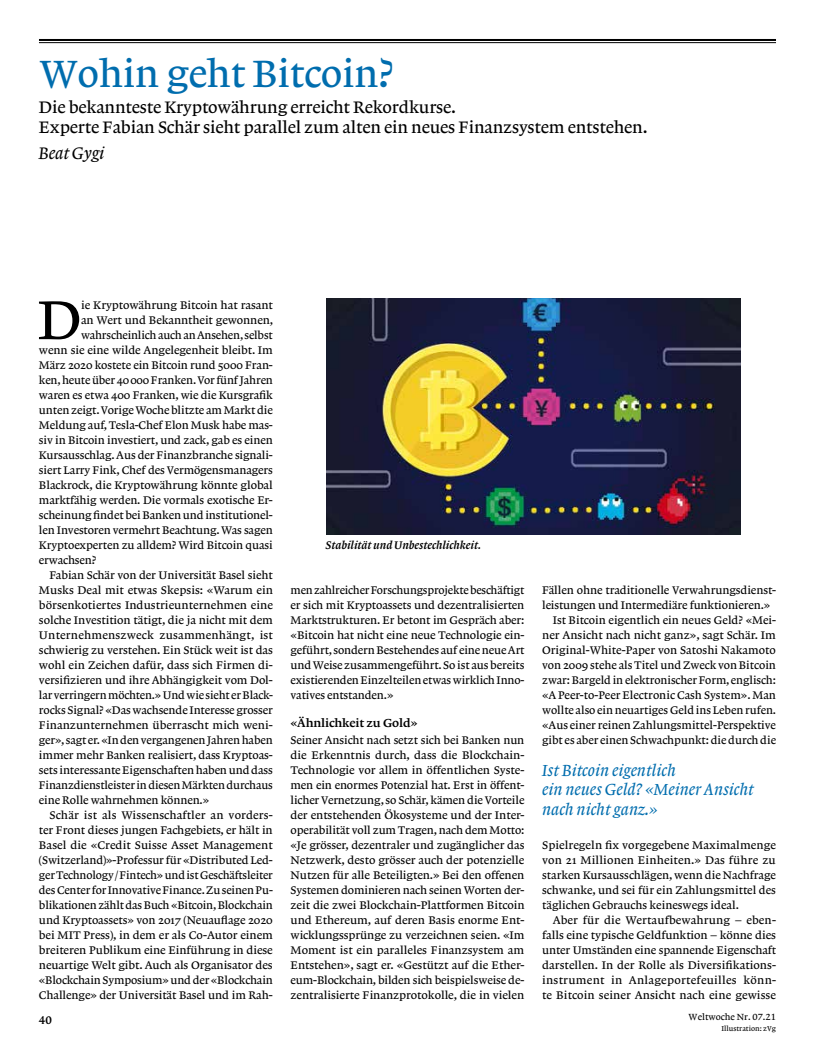
<style>
.page{position:relative;width:815px;height:1063px;background:#fff}
.page>*{position:absolute;margin:0;border:0;box-sizing:border-box;transform-origin:0 0}
.t1{font:57.62px "Lexicon No 1 Roman A Txt";color:#000}
.t2{font:40px "Lexicon No 1 Roman A Tab";letter-spacing:-.01em;color:#006dae}
.t3{font:17.5px/20px "Lexicon No 1 Roman A Tab";letter-spacing:-.01em;color:#000}
.t4{font:17.5px "Lexicon No 1 Italic A Txt";letter-spacing:-.01em;color:#000}
.t5{font:16.88px/19.4px "Lexicon No 1 Italic A Txt";color:#006dae}
.t6{font:12.25px "Lexicon No 1 Roman C Txt";letter-spacing:-.01em;color:#000}
.t7{font:11.62px/15px "Lexicon No 1 Roman A Txt";letter-spacing:-.01em;color:#000;text-align:justify}
.t8{font:11.62px "Lexicon No 1 Roman A Txt";letter-spacing:.01em;color:#000}
.t9{font:11.62px "Lexicon No 1 Roman A Txt";letter-spacing:.015em;color:#000}
.t10{font:11.62px "Lexicon No 1 Italic C Tab";letter-spacing:-.005em;color:#000}
.t11{font:11.62px "Lexicon No 1 Roman C Tab";color:#000}
.t12{font:9.38px "Lexicon No 1 Roman A Tab";color:#000}
.t13{font:7.5px "Lexicon No 1 Roman A Tab";color:#000}
</style>
<div class="page">
<hr style="left:39px;top:39px;width:737px;height:2px;background:#000">
<hr style="left:39px;top:42px;width:737px;height:1px;background:#000">
<img style="left:326px;top:299px;width:415px;height:235px">
<h2 class="t2" style="left:40px;top:52px;width:356px">Wohin geht Bitcoin?</h2>
<h3 class="t3" style="left:39px;top:97px;width:610px">Die bekannteste Kryptowährung erreicht Rekordkurse.<br>Experte Fabian Schär sieht parallel zum alten ein neues Finanzsystem entstehen.</h3>
<h3 class="t4" style="left:39px;top:144px;width:67px">Beat Gygi</h3>
<h1 class="t1" style="left:38px;top:288px;width:45px">D</h1>
<p class="t7" style="left:81px;top:298px;width:193px">ie Kryptowährung Bitcoin hat rasant</p>
<p class="t7" style="left:81px;top:313px;width:194px">an Wert und Bekanntheit gewonnen,</p>
<p class="t7" style="left:81px;top:328px;width:193px">wahrscheinlich auch an Ansehen, selbst</p>
<p class="t7" style="left:39px;top:343px;width:235px">wenn sie eine wilde Angelegenheit bleibt. Im</p>
<p class="t7" style="left:39px;top:358px;width:235px">März 2020 kostete ein Bitcoin rund 5000 Fran-</p>
<p class="t7" style="left:39px;top:373px;width:235px">ken, heute über 40000 Franken. Vor fünf Jahren</p>
<p class="t7" style="left:39px;top:388px;width:235px">waren es etwa 400 Franken, wie die Kursgrafik</p>
<p class="t7" style="left:39px;top:403px;width:235px">unten zeigt. Vorige Woche blitzte am Markt die</p>
<p class="t7" style="left:39px;top:418px;width:235px">Meldung auf, Tesla-Chef Elon Musk habe mas-</p>
<p class="t7" style="left:39px;top:433px;width:235px">siv in Bitcoin investiert, und zack, gab es einen</p>
<p class="t7" style="left:39px;top:448px;width:235px">Kursausschlag. Aus der Finanzbranche signali-</p>
<p class="t7" style="left:39px;top:463px;width:235px">siert Larry Fink, Chef des Vermögensmanagers</p>
<p class="t7" style="left:39px;top:478px;width:235px">Blackrock, die Kryptowährung könnte global</p>
<p class="t7" style="left:39px;top:493px;width:235px">marktfähig werden. Die vormals exotische Er-</p>
<p class="t7" style="left:39px;top:508px;width:235px">scheinung findet bei Banken und institutionel-</p>
<p class="t7" style="left:39px;top:523px;width:235px">len Investoren vermehrt Beachtung. Was sagen</p>
<p class="t7" style="left:39px;top:538px;width:235px">Kryptoexperten zu alldem? Wird Bitcoin quasi</p>
<p class="t7" style="left:39px;top:553px;width:59px">erwachsen?</p>
<p class="t7" style="left:50px;top:568px;width:225px">Fabian Schär von der Universität Basel sieht</p>
<p class="t7" style="left:39px;top:583px;width:235px">Musks Deal mit etwas Skepsis: «Warum ein</p>
<p class="t7" style="left:39px;top:598px;width:236px">börsenkotiertes Industrieunternehmen eine</p>
<p class="t7" style="left:39px;top:613px;width:236px">solche Investition tätigt, die ja nicht mit dem</p>
<p class="t9" style="left:39px;top:629px;width:235px">Unternehmenszweck zusammenhängt, ist</p>
<p class="t7" style="left:39px;top:643px;width:235px">schwierig zu verstehen. Ein Stück weit ist das</p>
<p class="t7" style="left:39px;top:658px;width:235px">wohl ein Zeichen dafür, dass sich Firmen di-</p>
<p class="t7" style="left:39px;top:673px;width:235px">versifizieren und ihre Abhängigkeit vom Dol-</p>
<p class="t7" style="left:39px;top:688px;width:235px">lar verringern möchten.» Und wie sieht er Black-</p>
<p class="t7" style="left:39px;top:703px;width:235px">rocks Signal? «Das wachsende Interesse grosser</p>
<p class="t7" style="left:39px;top:718px;width:235px">Finanzunternehmen überrascht mich weni-</p>
<p class="t7" style="left:39px;top:733px;width:235px">ger», sagt er. «In den vergangenen Jahren haben</p>
<p class="t7" style="left:39px;top:748px;width:235px">immer mehr Banken realisiert, dass Kryptoas-</p>
<p class="t7" style="left:39px;top:763px;width:235px">sets interessante Eigenschaften haben und dass</p>
<p class="t7" style="left:39px;top:778px;width:235px">Finanzdienstleister in diesen Märkten durchaus</p>
<p class="t7" style="left:39px;top:793px;width:172px">eine Rolle wahrnehmen können.»</p>
<p class="t8" style="left:50px;top:809px;width:225px">Schär ist als Wissenschaftler an vorders-</p>
<p class="t7" style="left:39px;top:823px;width:235px">ter Front dieses jungen Fachgebiets, er hält in</p>
<p class="t7" style="left:39px;top:838px;width:235px">Basel die «Credit Suisse Asset Management</p>
<p class="t7" style="left:39px;top:853px;width:235px">(Switzerland)»-Professur für «Distributed Led-</p>
<p class="t7" style="left:39px;top:868px;width:235px">ger Technology/Fintech» und ist Geschäftsleiter</p>
<p class="t7" style="left:39px;top:883px;width:235px">des Center for Innovative Finance. Zu seinen Pu-</p>
<p class="t7" style="left:39px;top:898px;width:235px">blikationen zählt das Buch «Bitcoin, Blockchain</p>
<p class="t7" style="left:39px;top:913px;width:235px">und Kryptoassets» von 2017 (Neuauflage 2020</p>
<p class="t7" style="left:39px;top:928px;width:235px">bei MIT Press), in dem er als Co-Autor einem</p>
<p class="t7" style="left:39px;top:943px;width:235px">breiteren Publikum eine Einführung in diese</p>
<p class="t7" style="left:39px;top:958px;width:235px">neuartige Welt gibt. Auch als Organisator des</p>
<p class="t7" style="left:39px;top:973px;width:235px">«Blockchain Symposium» und der «Blockchain</p>
<p class="t7" style="left:39px;top:988px;width:235px">Challenge» der Universität Basel und im Rah-</p>
<p class="t11" style="left:39px;top:1014px;width:14px">40</p>
<p class="t10" style="left:326px;top:539px;width:156px">Stabilität und Unbestechlichkeit.</p>
<p class="t7" style="left:291px;top:583px;width:235px">men zahlreicher Forschungsprojekte beschäftigt er sich mit Kryptoassets und dezentralisierten Marktstrukturen. Er betont im Gespräch aber: «Bitcoin hat nicht eine neue Technologie ein&shy;geführt, sondern Bestehendes auf eine neue Art und Weise zusammengeführt. So ist aus bereits existierenden Einzelteilen etwas wirklich Inno&shy;vatives entstanden.»</p>
<p class="t6" style="left:291px;top:716px;width:128px">«Ähnlichkeit zu Gold»</p>
<p class="t7" style="left:291px;top:733px;width:235px">Seiner Ansicht nach setzt sich bei Banken nun die Erkenntnis durch, dass die Blockchain-Technologie vor allem in öffentlichen Syste&shy;men ein enormes Potenzial hat. Erst in öffent&shy;licher Vernetzung, so Schär, kämen die Vorteile der entstehenden Ökosysteme und der Inter&shy;operabilität voll zum Tragen, nach dem Motto: «Je grösser, dezentraler und zugänglicher das Netzwerk, desto grösser auch der potenzielle Nutzen für alle Beteiligten.» Bei den offenen Systemen dominieren nach seinen Worten der&shy;zeit die zwei Blockchain-Plattformen Bitcoin und Ethereum, auf deren Basis enorme Ent&shy;wicklungssprünge zu verzeichnen seien. «Im Moment ist ein paralleles Finanzsystem am Entstehen», sagt er. «Gestützt auf die Ether&shy;eum-Blockchain, bilden sich beispielsweise de&shy;zentralisierte Finanzprotokolle, die in vielen</p>
<p class="t7" style="left:542px;top:583px;width:235px">Fällen ohne traditionelle Verwahrungsdienst-</p>
<p class="t7" style="left:542px;top:598px;width:230px">leistungen und Intermediäre funktionieren.»</p>
<p class="t7" style="left:553px;top:613px;width:225px">Ist Bitcoin eigentlich ein neues Geld? «Mei-</p>
<p class="t7" style="left:542px;top:628px;width:235px">ner Ansicht nach nicht ganz», sagt Schär. Im</p>
<p class="t7" style="left:542px;top:643px;width:235px">Original-White-Paper von Satoshi Nakamoto</p>
<p class="t7" style="left:542px;top:658px;width:235px">von 2009 stehe als Titel und Zweck von Bitcoin</p>
<p class="t7" style="left:542px;top:673px;width:235px">zwar: Bargeld in elektronischer Form, englisch:</p>
<p class="t7" style="left:542px;top:688px;width:235px">«A Peer-to-Peer Electronic Cash System». Man</p>
<p class="t7" style="left:542px;top:703px;width:235px">wollte also ein neuartiges Geld ins Leben rufen.</p>
<p class="t7" style="left:542px;top:718px;width:235px">«Aus einer reinen Zahlungsmittel-Perspektive</p>
<p class="t7" style="left:542px;top:733px;width:235px">gibt es aber einen Schwachpunkt: die durch die</p>
<h3 class="t5" style="left:542px;top:761px;width:213px">Ist Bitcoin eigentlich<br>ein neues Geld? «Meiner Ansicht nach nicht ganz.»</h3>
<p class="t7" style="left:542px;top:838px;width:235px">Spielregeln fix vorgegebene Maximalmenge von 21 Millionen Einheiten.» Das führe zu starken Kursausschlägen, wenn die Nachfrage schwanke, und sei für ein Zahlungsmittel des täglichen Gebrauchs keineswegs ideal.</p>
<p class="t7" style="left:542px;top:913px;width:235px;text-indent:11px">Aber für die Wertaufbewahrung – eben&shy;falls eine typische Geldfunktion – könne dies unter Umständen eine spannende Eigenschaft darstellen. In der Rolle als Diversifikations&shy;instrument in Anlageportefeuilles könn&shy;te Bitcoin seiner Ansicht nach eine gewisse</p>
<p class="t13" style="left:721px;top:1024px;width:56px">Illustration: zVg</p>
<p class="t12" style="left:689px;top:1012px;width:89px">Weltwoche Nr. 07.21</p>
</div>
